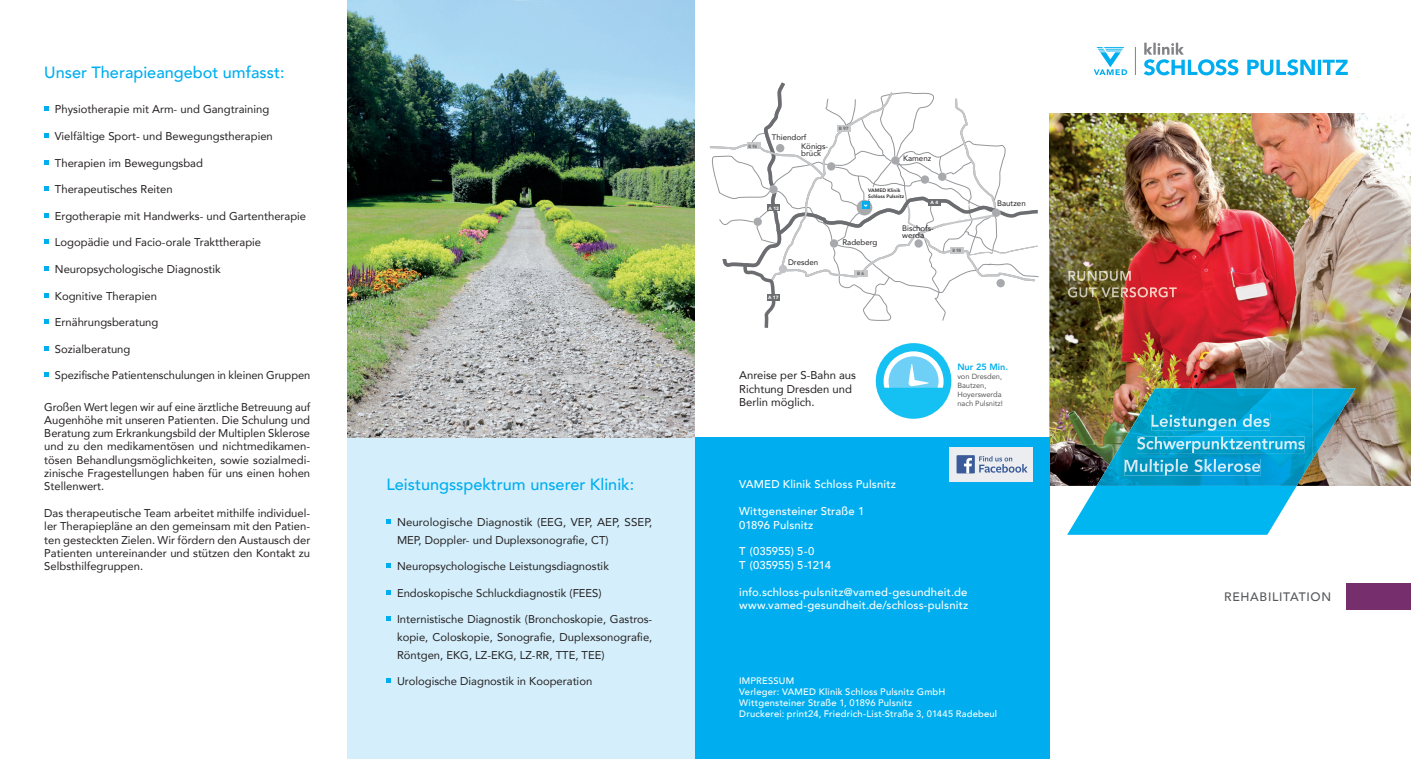
<style>
.page{position:relative;width:1411px;height:759px;background:#fff}
.page>*{position:absolute;margin:0;border:0;box-sizing:border-box;transform-origin:0 0}
.t1{font:500 16.25px "Avenir";color:#00aeef}
.t2{font:500 12.25px "Avenir";letter-spacing:.055em;color:#57585a}
.t3{font:11.25px/13.2px "Avenir";color:#231f20;text-align:justify}
.t4{font:500 11.25px/13.5px "Avenir";letter-spacing:.015em;color:#fff}
.t5{font:500 9.38px/11.2px "Avenir";letter-spacing:.02em;color:#fff}
.t6{font:800 9.12px "Avenir";color:#00aeef}
.t7{font:7.88px/6.9px "Avenir";color:#231f20}
.t8{font:7.5px/9px "Avenir";color:#57585a}
.t9{font:800 5px/5.9px "Avenir";color:#231f20}
.t10{font:900 4.62px "Avenir";color:#fff}
.t11{font:900 4.62px "Avenir";color:#6c6d70;scale:.88 1}
.t12{font:900 4.62px "Avenir";color:#6c6d70}
</style>
<div class="page">
<div style="left:347px;top:432px;width:347px;height:326px;background:#d4effb"></div>
<svg style="left:44px;top:107px;width:5px;height:4px"></svg>
<svg style="left:44px;top:133px;width:5px;height:4px"></svg>
<svg style="left:44px;top:160px;width:5px;height:4px"></svg>
<svg style="left:44px;top:186px;width:5px;height:5px"></svg>
<svg style="left:44px;top:213px;width:5px;height:4px"></svg>
<svg style="left:44px;top:240px;width:5px;height:4px"></svg>
<svg style="left:44px;top:266px;width:5px;height:4px"></svg>
<svg style="left:44px;top:293px;width:5px;height:4px"></svg>
<svg style="left:44px;top:319px;width:5px;height:4px"></svg>
<svg style="left:44px;top:346px;width:5px;height:4px"></svg>
<svg style="left:44px;top:372px;width:5px;height:5px"></svg>
<svg style="left:386px;top:519px;width:4px;height:4px"></svg>
<svg style="left:386px;top:563px;width:4px;height:4px"></svg>
<svg style="left:386px;top:590px;width:4px;height:4px"></svg>
<svg style="left:386px;top:616px;width:4px;height:4px"></svg>
<svg style="left:386px;top:678px;width:4px;height:4px"></svg>
<img style="left:1049px;top:113px;width:321px;height:248px">
<img style="left:1370px;top:114px;width:40px;height:371px">
<img style="left:1049px;top:361px;width:120px;height:83px">
<img style="left:1169px;top:361px;width:201px;height:42px">
<img style="left:1312px;top:403px;width:58px;height:82px">
<img style="left:1049px;top:444px;width:47px;height:41px">
<img style="left:1068px;top:271px;width:63px;height:10px">
<img style="left:1067px;top:287px;width:109px;height:10px">
<div style="left:1346px;top:583px;width:64px;height:27px;background:#762f6c"></div>
<svg style="left:1143px;top:43px;width:204px;height:32px"></svg>
<svg style="left:1135px;top:47px;width:1px;height:28px"></svg>
<svg style="left:1093px;top:47px;width:34px;height:28px"></svg>
<svg style="left:1067px;top:485px;width:229px;height:49px;background:#1fbef0"></svg>
<img style="left:1096px;top:388px;width:216px;height:97px">
<img style="left:1312px;top:388px;width:43px;height:72px">
<img style="left:1151px;top:414px;width:119px;height:16px">
<img style="left:1136px;top:436px;width:168px;height:17px">
<img style="left:1124px;top:459px;width:136px;height:16px">
<div style="left:694px;top:437px;width:355px;height:321px;background:#00aeef"></div>
<svg style="left:710px;top:82px;width:327px;height:246px"></svg>
<div style="left:949px;top:447px;width:84px;height:34px;background:#ebedf0"></div>
<svg style="left:979px;top:456px;width:48px;height:16px"></svg>
<div style="left:956px;top:455px;width:18px;height:18px;background:#3b5a9a"></div>
<svg style="left:964px;top:458px;width:7px;height:15px"></svg>
<div style="left:875px;top:343px;width:76px;height:75px;background:#15c0f2;border-radius:50%"></div>
<svg style="left:880px;top:351px;width:67px;height:63px"></svg>
<img style="left:347px;top:0;width:347px;height:437px">
<h1 class="t1" style="left:44px;top:58px;width:242px">Unser Therapieangebot umfasst:</h1>
<p class="t3" style="left:55px;top:103px;width:216px">Physiotherapie mit Arm- und Gangtraining</p>
<p class="t3" style="left:55px;top:129px;width:219px">Vielfältige Sport- und Bewegungstherapien</p>
<p class="t3" style="left:55px;top:156px;width:149px">Therapien im Bewegungsbad</p>
<p class="t3" style="left:55px;top:182px;width:119px">Therapeutisches Reiten</p>
<p class="t3" style="left:55px;top:209px;width:253px">Ergotherapie mit Handwerks- und Gartentherapie</p>
<p class="t3" style="left:55px;top:235px;width:208px">Logopädie und Facio-orale Trakttherapie</p>
<p class="t3" style="left:55px;top:262px;width:167px">Neuropsychologische Diagnostik</p>
<p class="t3" style="left:55px;top:289px;width:103px">Kognitive Therapien</p>
<p class="t3" style="left:55px;top:315px;width:105px">Ernährungsberatung</p>
<p class="t3" style="left:55px;top:342px;width:77px">Sozialberatung</p>
<p class="t3" style="left:55px;top:368px;width:257px">Spezifische Patientenschulungen in kleinen Gruppen</p>
<p class="t3" style="left:44px;top:399px;width:267px">Großen Wert legen wir auf eine ärztliche Betreuung auf Augenhöhe mit unseren Patienten. Die Schulung und Beratung zum Erkrankungsbild der Multiplen Sklerose und zu den medikamentösen und nichtmedikamen&shy;tösen Behandlungsmöglichkeiten, sowie sozialmedi&shy;zinische Fragestellungen haben für uns einen hohen Stellenwert.</p>
<p class="t3" style="left:44px;top:506px;width:267px">Das therapeutische Team arbeitet mithilfe individuel&shy;ler Therapiepläne an den gemeinsam mit den Patien&shy;ten gesteckten Zielen. Wir fördern den Austausch der Patienten untereinander und stützen den Kontakt zu Selbsthilfegruppen.</p>
<h1 class="t1" style="left:386px;top:470px;width:249px">Leistungsspektrum unserer Klinik:</h1>
<p class="t3" style="left:397px;top:512px;width:257px;line-height:17.8px">Neurologische Diagnostik (EEG, VEP, AEP, SSEP,<br>MEP, Doppler- und Duplexsonografie, CT)</p>
<p class="t3" style="left:397px;top:559px;width:213px">Neuropsychologische Leistungsdiagnostik</p>
<p class="t3" style="left:397px;top:585px;width:206px">Endoskopische Schluckdiagnostik (FEES)</p>
<p class="t3" style="left:397px;top:610px;width:257px;line-height:17.8px">Internistische Diagnostik (Bronchoskopie, Gastros&shy;kopie, Coloskopie, Sonografie, Duplexsonografie, Röntgen, EKG, LZ-EKG, LZ-RR, TTE, TEE)</p>
<p class="t3" style="left:397px;top:674px;width:197px">Urologische Diagnostik in Kooperation</p>
<p class="t11" style="left:748px;top:142px;width:11px">B 96</p>
<p class="t7" style="left:772px;top:133px;width:36px">Thiendorf</p>
<p class="t7" style="left:801px;top:143px;width:28px">Königs&shy;brück</p>
<p class="t10" style="left:768px;top:204px;width:12px">A 13</p>
<p class="t7" style="left:788px;top:258px;width:32px">Dresden</p>
<p class="t10" style="left:768px;top:293px;width:12px">A 17</p>
<p class="t12" style="left:838px;top:124px;width:11px">B 97</p>
<p class="t7" style="left:903px;top:154px;width:30px">Kamenz</p>
<p class="t9" style="left:868px;top:187px;width:37px">VAMED Klinik<br>Schloss Pulsnitz</p>
<p class="t7" style="left:902px;top:224px;width:33px">Bischofs&shy;werda</p>
<p class="t10" style="left:930px;top:198px;width:9px">A 4</p>
<p class="t7" style="left:842px;top:238px;width:37px">Radeberg</p>
<p class="t12" style="left:857px;top:269px;width:9px">B 6</p>
<p class="t11" style="left:952px;top:246px;width:11px">B 98</p>
<p class="t7" style="left:997px;top:200px;width:30px">Bautzen</p>
<p class="t3" style="left:739px;top:368px;width:118px;text-align:left">Anreise per S-Bahn aus<br>Richtung Dresden und<br>Berlin möglich.</p>
<p class="t6" style="left:957px;top:359px;width:52px">Nur 25 Min.</p>
<p class="t8" style="left:957px;top:371px;width:47px">von Dresden,<br>Bautzen,<br>Hoyerswerda nach Pulsnitz!</p>
<p class="t4" style="left:739px;top:477px;width:158px">VAMED Klinik Schloss Pulsnitz</p>
<p class="t4" style="left:739px;top:503px;width:127px">Wittgensteiner Straße 1<br>01896 Pulsnitz</p>
<p class="t4" style="left:739px;top:544px;width:93px">T (035955) 5-0<br>T (035955) 5-1214</p>
<p class="t4" style="left:739px;top:584px;width:230px">info.schloss-pulsnitz@vamed-gesundheit.de www.vamed-gesundheit.de/schloss-pulsnitz</p>
<p class="t5" style="left:739px;top:674px;width:259px">IMPRESSUM<br>Verleger: VAMED Klinik Schloss Pulsnitz GmbH Wittgensteiner Straße 1, 01896 Pulsnitz<br>Druckerei: print24, Friedrich-List-Straße 3, 01445 Radebeul</p>
<p class="t2" style="left:1223px;top:586px;width:108px">REHABILITATION</p>
</div>
